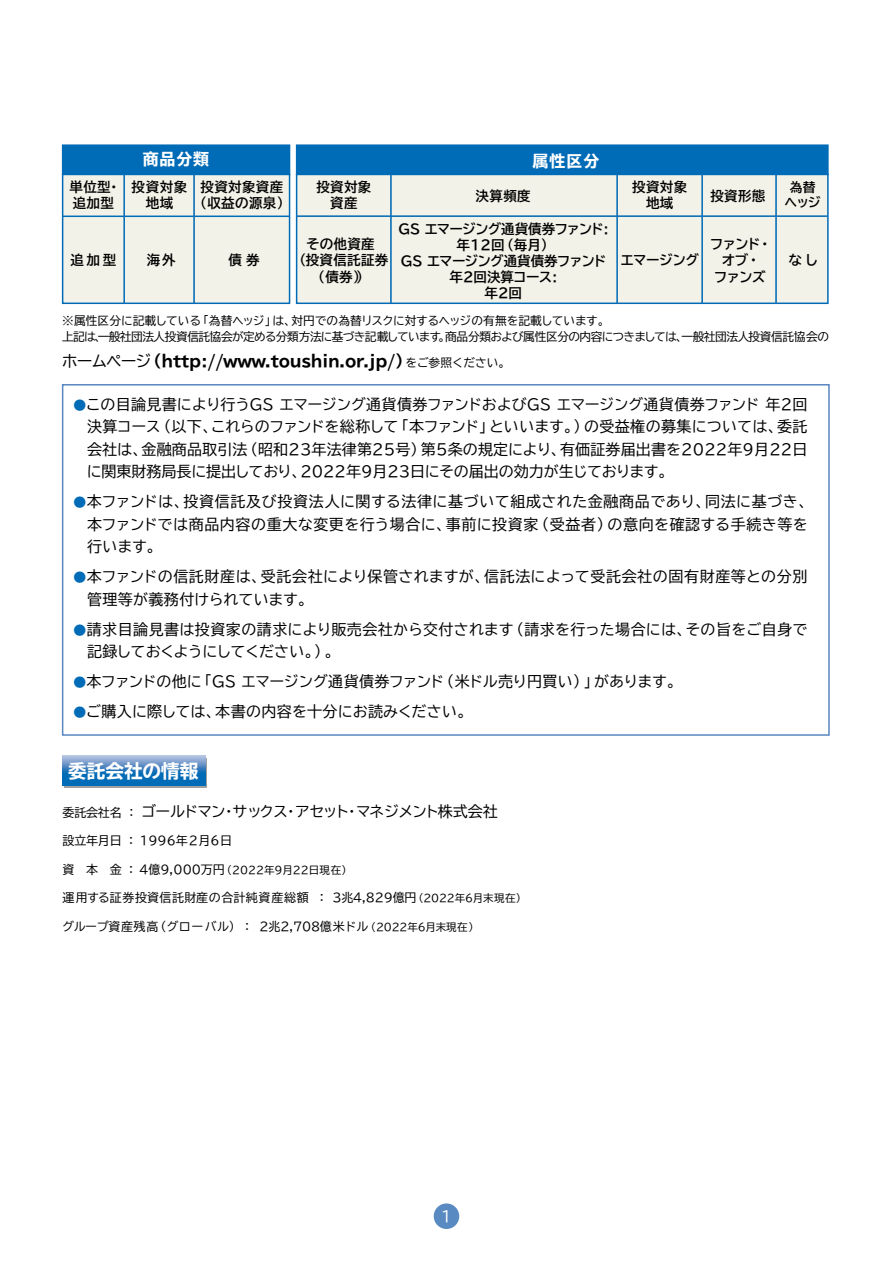
<style>
.page{position:relative;width:893px;height:1263px;background:#fff}
.page>*{position:absolute;margin:0;border:0;box-sizing:border-box;transform-origin:0 0}
.t1{font:700 expanded 18.6px "TBUD Go Std";color:#fff}
.t2{font:700 expanded 15.9px "TBUD Go Std";letter-spacing:-.02em;color:#000}
.t3{font:700 expanded 15.9px "TBUD Go Std";letter-spacing:.06em;color:#fff}
.t4{font:15px/22.5px "TBUD Go Std";letter-spacing:.015em;color:#000}
.t5{font:15px/22.5px "TBUD Go Std";letter-spacing:.035em;color:#000}
.t6{font:15px "TBUD Go Std";letter-spacing:-.035em;color:#000}
.t7{font:15px "TBUD Go Std";letter-spacing:-.07em;color:#000}
.t8{font:14.85px "TBUD Go Std";color:#fff}
.t9{font:700 13.5px/16.2px "TBUD Go Std";letter-spacing:-.04em;color:#000;text-align:center}
.t10{font:700 13.5px/16.2px "TBUD Go Std";color:#000;text-align:center}
.t11{font:700 13.5px/16.2px "TBUD Go Std";letter-spacing:.025em;color:#000;text-align:center}
.t12{font:700 13.5px/16.2px "TBUD Go Std";letter-spacing:-.065em;color:#000;text-align:center}
.t13{font:700 12.75px/15.3px "TBUD Go Std";color:#000;text-align:center}
.t14{font:12px "TBUD Go Std";color:#000}
.t15{font:12px "TBUD Go Std";letter-spacing:.02em;color:#000}
.t16{font:11.7px/16.5px "TBUD Go Std";letter-spacing:-.05em;color:#000}
.s1{font-weight:400;font-stretch:normal}
.s2{font-weight:400;font-stretch:normal;font-size:11.7px}
.s3{font-size:12.75px;color:#006bb6}
.s4{font-size:12px}
.s5{font-size:10.5px}
</style>
<div class="page">
<div style="left:62px;top:384px;width:768px;height:352px;border:2px solid #5987c0"></div>
<div style="left:297px;top:174px;width:531px;height:129px;background:#f3f2e9"></div>
<div style="left:296px;top:174px;width:533px;height:130px;border:2px solid #006bb6"></div>
<div style="left:297px;top:145px;width:531px;height:29px;background:#006bb6"></div>
<div style="left:296px;top:144px;width:533px;height:31px;border:2px solid #006bb6"></div>
<div style="left:63px;top:174px;width:227px;height:129px;background:#f3f2e9"></div>
<div style="left:62px;top:174px;width:228px;height:130px;border:2px solid #006bb6"></div>
<div style="left:63px;top:145px;width:227px;height:29px;background:#006bb6"></div>
<div style="left:62px;top:144px;width:228px;height:31px;border:2px solid #006bb6"></div>
<hr style="left:63px;top:216px;width:227px;height:1px;background:#006bb6">
<hr style="left:296px;top:215px;width:532px;height:2px;background:#006bb6">
<hr style="left:193px;top:174px;width:2px;height:129px;background:#006bb6">
<hr style="left:123px;top:174px;width:2px;height:129px;background:#006bb6">
<hr style="left:616px;top:174px;width:2px;height:129px;background:#006bb6">
<hr style="left:390px;top:174px;width:2px;height:129px;background:#006bb6">
<hr style="left:775px;top:174px;width:2px;height:129px;background:#006bb6">
<hr style="left:701px;top:174px;width:2px;height:129px;background:#006bb6">
<svg style="left:65px;top:758px;width:142px;height:29px"></svg>
<svg style="left:63px;top:756px;width:142px;height:29px;background:#3982c0"></svg>
<div style="left:434px;top:1203px;width:25px;height:26px;background:#598ac2;border-radius:50%"></div>
<p class="t3" style="left:143px;top:151px;width:68px">商品分類</p>
<p class="t3" style="left:532px;top:152px;width:69px">属性区分</p>
<p class="t10" style="left:70px;top:179px;width:52px;text-align:left">単位型・追加型</p>
<p class="t10" style="left:132px;top:179px;width:57px">投資対象地域</p>
<p class="t11" style="left:194px;top:179px;width:98px">投資対象資産（収益の源泉）</p>
<p class="t10" style="left:316px;top:179px;width:57px">投資対象資産</p>
<p class="t10" style="left:476px;top:188px;width:57px">決算頻度</p>
<p class="t10" style="left:632px;top:179px;width:57px">投資対象地域</p>
<p class="t10" style="left:710px;top:188px;width:57px">投資形態</p>
<p class="t13" style="left:784px;top:179px;width:38px">為替ヘッジ</p>
<p class="t10" style="left:70px;top:252px;width:48px">追加型</p>
<p class="t10" style="left:147px;top:252px;width:30px">海外</p>
<p class="t10" style="left:229px;top:252px;width:33px">債券</p>
<p class="t11" style="left:293px;top:236px;width:97px">その他資産<br>（投資信託証券（債券））</p>
<p class="t9" style="left:398px;top:221px;width:212px">GS エマージング通貨債券ファンド:年12回（毎月）<br>GS エマージング通貨債券ファンド年2回決算コース:<br>年2回</p>
<p class="t10" style="left:620px;top:252px;width:80px">エマージング</p>
<p class="t12" style="left:710px;top:236px;width:63px">ファンド・オブ・<br>ファンズ</p>
<p class="t10" style="left:788px;top:252px;width:31px">なし</p>
<p class="t16" style="left:62px;top:312px;width:768px">※属性区分に記載している「為替ヘッジ」は、対円での為替リスクに対するヘッジの有無を記載しています。<br>上記は、一般社団法人投資信託協会が定める分類方法に基づき記載しています。商品分類および属性区分の内容につきましては、一般社団法人投資信託協会の</p>
<p class="t2" style="left:62px;top:352px;width:450px"><span class="s1">ホームページ</span>（http://www.toushin.or.jp/）<span class="s2">をご参照ください。</span></p>
<p class="t4" style="left:87px;top:393px;width:722px;text-align:justify;text-indent:-13px"><span class="s3">●</span>この目論見書により行うGS エマージング通貨債券ファンドおよびGS エマージング通貨債券ファンド 年2回決算コース（以下、これらのファンドを総称して「本ファンド」といいます。）の受益権の募集については、委託会社は、金融商品取引法（昭和23年法律第25号）第5条の規定により、有価証券届出書を2022年9月22日に関東財務局長に提出しており、2022年9月23日にその届出の効力が生じております。</p>
<p class="t5" style="left:87px;top:490px;width:728px;text-indent:-13px"><span class="s3">●</span>本ファンドは、投資信託及び投資法人に関する法律に基づいて組成された金融商品であり、同法に基づき、本ファンドでは商品内容の重大な変更を行う場合に、事前に投資家（受益者）の意向を確認する手続き等を行います。</p>
<p class="t4" style="left:87px;top:565px;width:722px;text-indent:-14px"><span class="s3">●</span>本ファンドの信託財産は、受託会社により保管されますが、信託法によって受託会社の固有財産等との分別管理等が義務付けられています。</p>
<p class="t4" style="left:87px;top:618px;width:722px;text-indent:-13px"><span class="s3">●</span>請求目論見書は投資家の請求により販売会社から交付されます（請求を行った場合には、その旨をご自身で記録しておくようにしてください。）。</p>
<p class="t6" style="left:74px;top:669px;width:610px"><span class="s3">●</span>本ファンドの他に「GS エマージング通貨債券ファンド（米ドル売り円買い）」があります。</p>
<p class="t4" style="left:74px;top:700px;width:400px"><span class="s3">●</span>ご購入に際しては、本書の内容を十分にお読みください。</p>
<p class="t1" style="left:68px;top:761px;width:132px">委託会社の情報</p>
<p class="t7" style="left:63px;top:799px;width:437px"><span class="s4">委託会社名：</span>ゴールドマン･サックス･アセット･マネジメント株式会社</p>
<p class="t14" style="left:63px;top:831px;width:171px">設立年月日： 1996年2月6日</p>
<p class="t14" style="left:63px;top:859px;width:291px">資　本　金： 4億9,000万円<span class="s5">（2022年9月22日現在）</span></p>
<p class="t15" style="left:63px;top:888px;width:465px">運用する証券投資信託財産の合計純資産総額： 3兆4,829億円<span class="s5">（2022年6月末現在）</span></p>
<p class="t14" style="left:62px;top:916px;width:418px">グループ資産残高（グローバル）： 2兆2,708億米ドル<span class="s5">（2022年6月末現在）</span></p>
<p class="t8" style="left:441px;top:1204px;width:13px">1</p>
</div>
